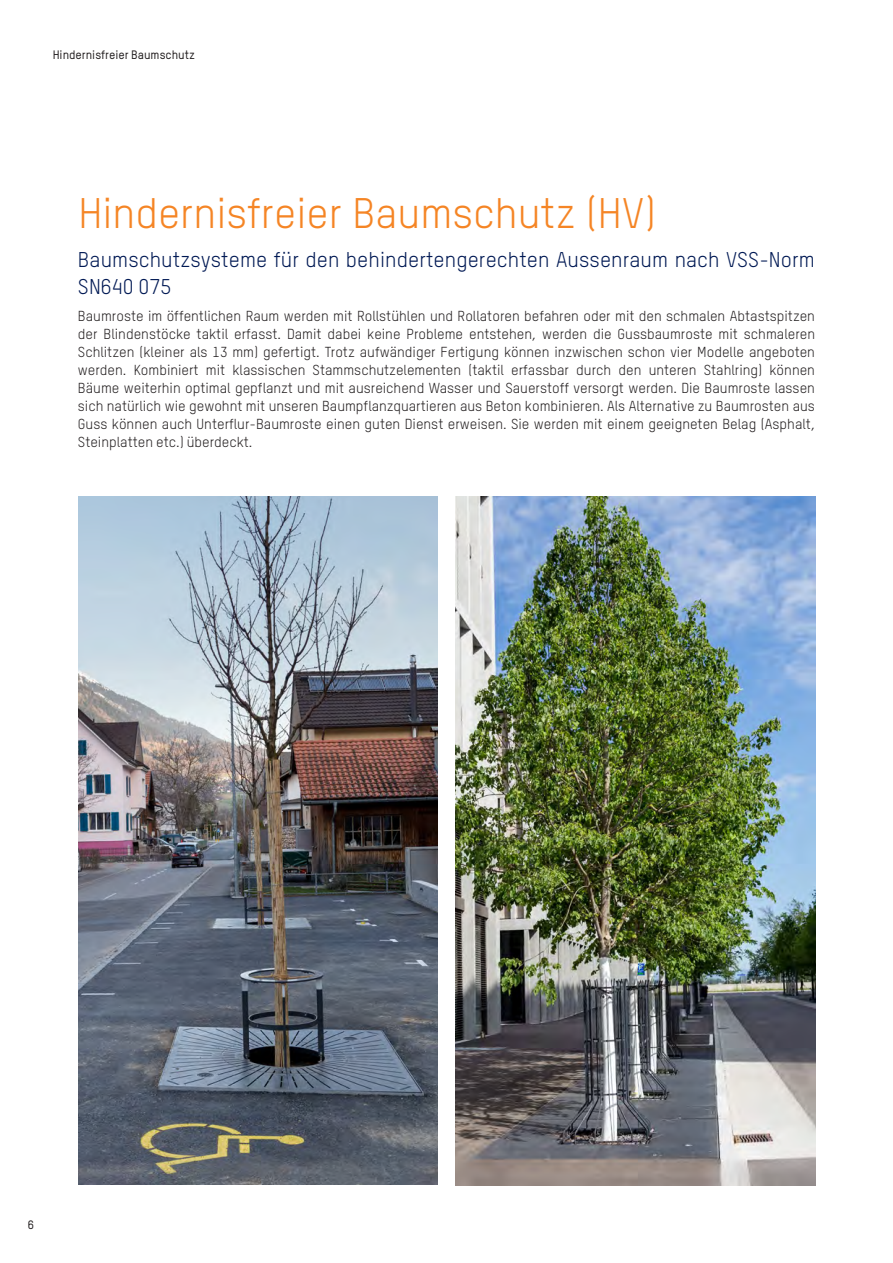
<style>
.page{position:relative;width:893px;height:1263px;background:#fff}
.page>*{position:absolute;margin:0;border:0;box-sizing:border-box;transform-origin:0 0}
.t1{font:42px "TSTARHB";color:#f58525}
.t2{font:21px/27px "TSTARHB";letter-spacing:.005em;color:#001954}
.t3{font:14.25px/18px "TSTARHB";color:#231f20;text-align:justify}
.t4{font:500 12px "TSTARHB";color:#231f20}
</style>
<div class="page">
<img style="left:78px;top:497px;width:359px;height:688px">
<img style="left:455px;top:497px;width:360px;height:688px">
<p class="t4" style="left:53px;top:47px;width:144px">Hindernisfreier Baumschutz</p>
<h1 class="t1" style="left:78px;top:187px;width:579px">Hindernisfreier Baumschutz (HV)</h1>
<h2 class="t2" style="left:78px;top:246px;width:738px">Baumschutzsysteme für den behindertengerechten Aussenraum nach VSS-Norm<br>SN640 075</h2>
<p class="t3" style="left:78px;top:307px;width:739px">Baumroste im öffentlichen Raum werden mit Rollstühlen und Rollatoren befahren oder mit den schmalen Abtastspitzen der Blindenstöcke taktil erfasst. Damit dabei keine Probleme entstehen, werden die Gussbaumroste mit schmaleren Schlitzen (kleiner als 13 mm) gefertigt. Trotz aufwändiger Fertigung können inzwischen schon vier Modelle angeboten werden. Kombiniert mit klassischen Stammschutzelementen (taktil erfassbar durch den unteren Stahlring) können Bäume weiterhin optimal gepflanzt und mit ausreichend Wasser und Sauerstoff versorgt werden. Die Baumroste lassen sich natürlich wie gewohnt mit unseren Baumpflanzquartieren aus Beton kombinieren. Als Alternative zu Baumrosten aus Guss können auch Unterflur-Baumroste einen guten Dienst erweisen. Sie werden mit einem geeigneten Belag (Asphalt, Steinplatten etc.) überdeckt.</p>
<p class="t4" style="left:28px;top:1217px;width:8px">6</p>
</div>
